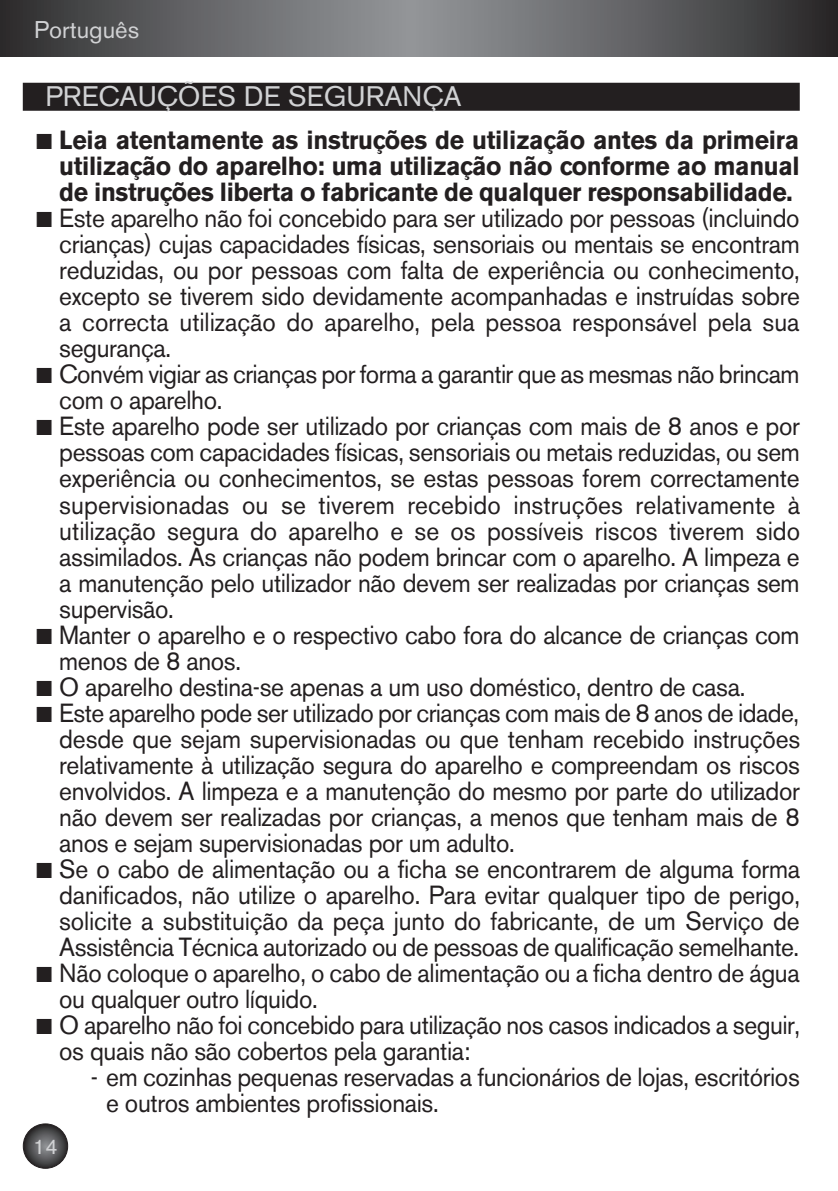
<style>
.page{position:relative;width:838px;height:1191px;background:#fff}
.page>*{position:absolute;margin:0;border:0;box-sizing:border-box;transform-origin:0 0}
.t1{font:28px "Akzidenz Grotesk BE";color:#d1d2d4}
.t2{font:26px/26px "Akzidenz Grotesk BE";letter-spacing:-.015em;color:#231f20;scale:.95 1}
.t3{font:700 26px/26px "Akzidenz Grotesk BE";letter-spacing:-.015em;color:#231f20;text-align:justify;scale:.95 1}
.t4{font:24px "Akzidenz Grotesk BE";color:#d1d2d4}
.t5{font:21px "Akzidenz Grotesk BE";color:#d1d2d4}
.s1{font-family:"Lucida Sans Unicode";font-weight:400}
.s2{font-family:"Lucida Sans Unicode"}
</style>
<div class="page">
<div style="left:23px;top:83px;width:776px;height:28px;background:#231f20"></div>
<svg style="left:0;top:0;width:838px;height:57px;background:#626365"></svg>
<svg style="left:23px;top:1123px;width:45px;height:44px"></svg>
<div style="left:23px;top:1123px;width:45px;height:45px;border:1px solid #231f20;border-radius:50%"></div>
<p class="t4" style="left:34px;top:15px;width:107px">Português</p>
<p class="t1" style="left:45px;top:80px;width:417px">PRECAUÇÕES DE SEGURANÇA</p>
<p class="t3" style="left:59px;top:127px;width:781px;text-indent:-25px"><span class="s1">■</span> Leia atentamente as instruções de utilização antes da primeira utilização do aparelho: uma utilização não conforme ao manual de instruções liberta o fabricante de qualquer responsabilidade.</p>
<p class="t2" style="left:59px;top:205px;width:781px;text-align:justify;text-indent:-25px"><span class="s2">■</span> Este aparelho não foi concebido para ser utilizado por pessoas (incluindo crianças) cujas capacidades físicas, sensoriais ou mentais se encontram reduzidas, ou por pessoas com falta de experiência ou conhecimento, excepto se tiverem sido devidamente acompanhadas e instruídas sobre a correcta utilização do aparelho, pela pessoa responsável pela sua segurança.</p>
<p class="t2" style="left:59px;top:361px;width:781px;text-indent:-25px"><span class="s2">■</span> Convém vigiar as crianças por forma a garantir que as mesmas não brincam com o aparelho.</p>
<p class="t2" style="left:59px;top:413px;width:781px;text-align:justify;text-indent:-25px"><span class="s2">■</span> Este aparelho pode ser utilizado por crianças com mais de 8 anos e por pessoas com capacidades físicas, sensoriais ou metais reduzidas, ou sem experiência ou conhecimentos, se estas pessoas forem correctamente supervisionadas ou se tiverem recebido instruções relativamente à utilização segura do aparelho e se os possíveis riscos tiverem sido assimilados. As crianças não podem brincar com o aparelho. A limpeza e a manutenção pelo utilizador não devem ser realizadas por crianças sem supervisão.</p>
<p class="t2" style="left:59px;top:621px;width:781px;text-indent:-25px"><span class="s2">■</span> Manter o aparelho e o respectivo cabo fora do alcance de crianças com menos de 8 anos.</p>
<p class="t2" style="left:34px;top:673px;width:750px"><span class="s2">■</span> O aparelho destina-se apenas a um uso doméstico, dentro de casa.</p>
<p class="t2" style="left:59px;top:699px;width:781px;text-align:justify;text-indent:-25px"><span class="s2">■</span> Este aparelho pode ser utilizado por crianças com mais de 8 anos de idade, desde que sejam supervisionadas ou que tenham recebido instruções relativamente à utilização segura do aparelho e compreendam os riscos envolvidos. A limpeza e a manutenção do mesmo por parte do utilizador não devem ser realizadas por crianças, a menos que tenham mais de 8 anos e sejam supervisionadas por um adulto.</p>
<p class="t2" style="left:59px;top:855px;width:781px;text-align:justify;text-indent:-25px"><span class="s2">■</span> Se o cabo de alimentação ou a ficha se encontrarem de alguma forma danificados, não utilize o aparelho. Para evitar qualquer tipo de perigo, solicite a substituição da peça junto do fabricante, de um Serviço de Assistência Técnica autorizado ou de pessoas de qualificação semelhante.</p>
<p class="t2" style="left:59px;top:959px;width:781px;text-indent:-25px"><span class="s2">■</span> Não coloque o aparelho, o cabo de alimentação ou a ficha dentro de água ou qualquer outro líquido.</p>
<p class="t2" style="left:59px;top:1011px;width:781px;text-indent:-25px"><span class="s2">■</span> O aparelho não foi concebido para utilização nos casos indicados a seguir, os quais não são cobertos pela garantia:</p>
<p class="t2" style="left:106px;top:1063px;width:731px;text-indent:-15px">- em cozinhas pequenas reservadas a funcionários de lojas, escritórios e outros ambientes profissionais.</p>
<p class="t5" style="left:33px;top:1133px;width:26px">14</p>
</div>
